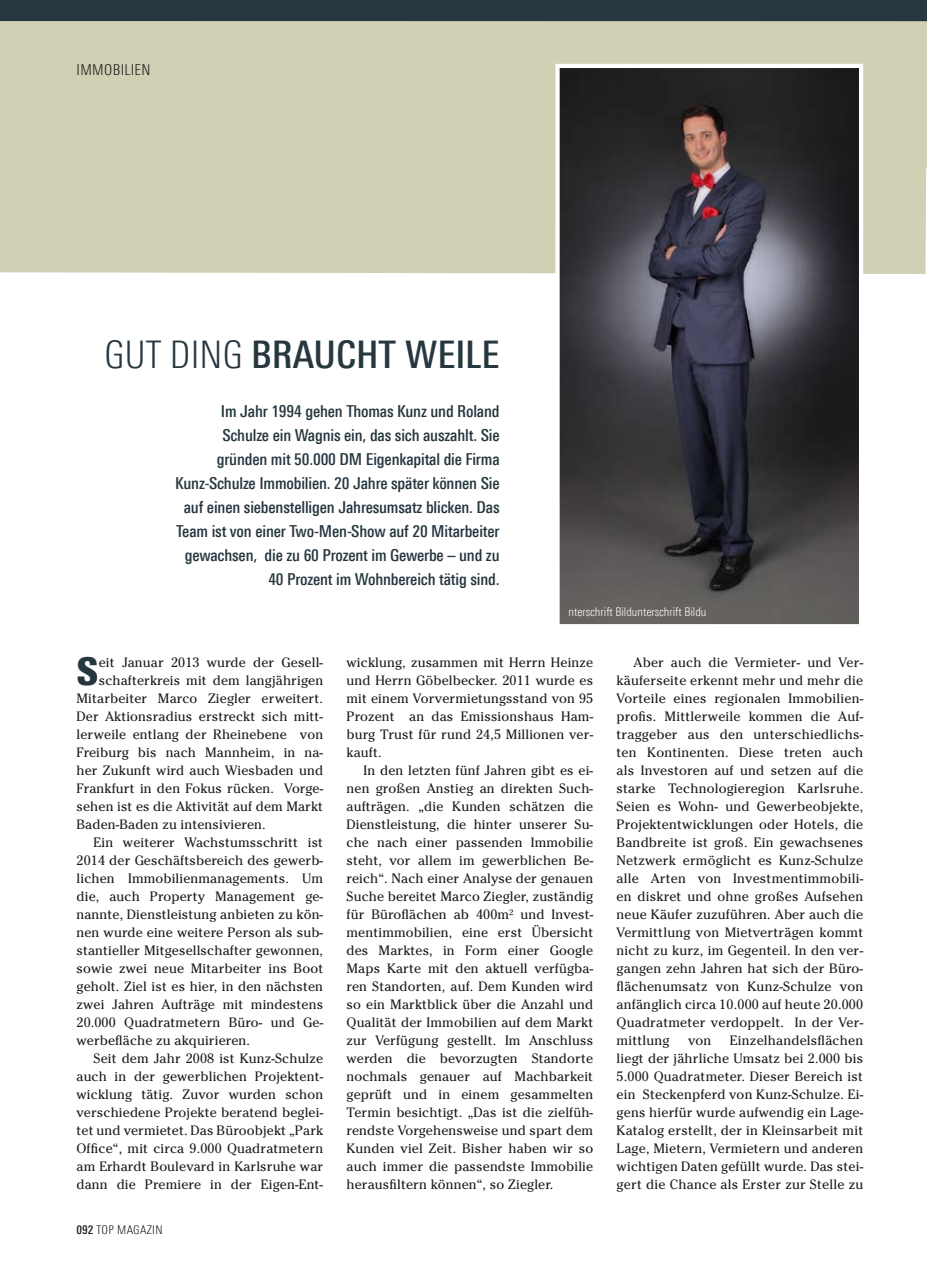
<style>
.page{position:relative;width:927px;height:1276px;background:#fff}
.page>*{position:absolute;margin:0;border:0;box-sizing:border-box;transform-origin:0 0}
.t1{font:900 38.4px "Linotype Univers 820 Cn";color:#26373f}
.t2{font:500 38.1px "Linotype Univers 520 Cn";color:#26373f}
.t3{font:500 16.5px/24px "Linotype Univers 520 Cn";letter-spacing:-.01em;color:#26373f;text-align:right}
.t4{font:300 15px "Linotype Univers 320 Cn";letter-spacing:.025em;color:#1a1a18}
.t5{font:13.5px/18px "Cheltenham Std";letter-spacing:.01em;color:#1a1a18;text-align:justify}
.t6{font:300 12px "Linotype Univers 320 Cn";color:#fff}
.t7{font:300 12px "Linotype Univers 320 Cn";letter-spacing:.025em;color:#1a1a18}
.s1{font-family:"Linotype Univers 320 Cn";font-weight:300}
.s2{font-family:"Linotype Univers 520 Cn";font-weight:500}
</style>
<div class="page">
<svg style="left:0;top:21px;width:927px;height:12px;background:#cfcdb2"></svg>
<div style="left:0;top:33px;width:927px;height:241px;background:#d1cfb4"></div>
<div style="left:0;top:0;width:927px;height:21px;background:#26373f"></div>
<img style="left:560px;top:69px;width:298px;height:554px">
<div style="left:555px;top:64px;width:308px;height:564px;border:4px solid #fff"></div>
<p class="t4" style="left:77px;top:61px;width:10px">Immo</p>
<p class="t4" style="left:113px;top:61px;width:39px">bilien</p>
<h2 class="t2" style="left:104px;top:332px;width:397px"><span class="s1">GUT DING</span> BRAUCHT WEILE</h2>
<p class="t3" style="left:175px;top:399px;width:326px">Im Jahr 1994 gehen Thomas Kunz und Roland Schulze ein Wagnis ein, das sich auszahlt. Sie gründen mit 50.000 DM Eigenkapital die Firma Kunz-Schulze Immobilien. 20 Jahre später können Sie auf einen siebenstelligen Jahresumsatz blicken. Das Team ist von einer Two-Men-Show auf 20 Mitarbeiter gewachsen, die zu 60 Prozent im Gewerbe – und zu 40 Prozent im Wohnbereich tätig sind.</p>
<p class="t6" style="left:568px;top:605px;width:139px">nterschrift Bildunterschrift Bildu</p>
<h1 class="t1" style="left:77px;top:647px;width:23px">S</h1>
<p class="t5" style="left:99px;top:653px;width:226px">eit Januar 2013 wurde der Gesell-</p>
<p class="t5" style="left:99px;top:671px;width:226px">schafterkreis mit dem langjährigen</p>
<p class="t5" style="left:77px;top:689px;width:248px">Mitarbeiter Marco Ziegler erweitert.</p>
<p class="t5" style="left:77px;top:707px;width:248px">Der Aktionsradius erstreckt sich mitt-</p>
<p class="t5" style="left:77px;top:725px;width:248px">lerweile entlang der Rheinebene von</p>
<p class="t5" style="left:77px;top:743px;width:248px">Freiburg bis nach Mannheim, in na-</p>
<p class="t5" style="left:77px;top:761px;width:248px">her Zukunft wird auch Wiesbaden und</p>
<p class="t5" style="left:77px;top:779px;width:248px">Frankfurt in den Fokus rücken. Vorge-</p>
<p class="t5" style="left:77px;top:797px;width:248px">sehen ist es die Aktivität auf dem Markt</p>
<p class="t5" style="left:77px;top:815px;width:191px">Baden-Baden zu intensivieren.</p>
<p class="t5" style="left:94px;top:833px;width:231px">Ein weiterer Wachstumsschritt ist</p>
<p class="t5" style="left:77px;top:851px;width:248px">2014 der Geschäftsbereich des gewerb-</p>
<p class="t5" style="left:77px;top:869px;width:248px">lichen Immobilienmanagements. Um</p>
<p class="t5" style="left:77px;top:887px;width:248px">die, auch Property Management ge-</p>
<p class="t5" style="left:77px;top:905px;width:248px">nannte, Dienstleistung anbieten zu kön-</p>
<p class="t5" style="left:77px;top:923px;width:248px">nen wurde eine weitere Person als sub-</p>
<p class="t5" style="left:77px;top:941px;width:248px">stantieller Mitgesellschafter gewonnen,</p>
<p class="t5" style="left:77px;top:959px;width:248px">sowie zwei neue Mitarbeiter ins Boot</p>
<p class="t5" style="left:77px;top:977px;width:248px">geholt. Ziel ist es hier, in den nächsten</p>
<p class="t5" style="left:77px;top:995px;width:248px">zwei Jahren Aufträge mit mindestens</p>
<p class="t5" style="left:77px;top:1013px;width:248px">20.000 Quadratmetern Büro- und Ge-</p>
<p class="t5" style="left:77px;top:1031px;width:175px">werbefläche zu akquirieren.</p>
<p class="t5" style="left:94px;top:1049px;width:231px">Seit dem Jahr 2008 ist Kunz-Schulze</p>
<p class="t5" style="left:77px;top:1067px;width:248px">auch in der gewerblichen Projektent-</p>
<p class="t5" style="left:77px;top:1085px;width:248px">wicklung tätig. Zuvor wurden schon</p>
<p class="t5" style="left:77px;top:1103px;width:248px">verschiedene Projekte beratend beglei-</p>
<p class="t5" style="left:77px;top:1121px;width:248px">tet und vermietet. Das Büroobjekt „Park</p>
<p class="t5" style="left:77px;top:1139px;width:248px">Office“, mit circa 9.000 Quadratmetern</p>
<p class="t5" style="left:77px;top:1157px;width:248px">am Erhardt Boulevard in Karlsruhe war</p>
<p class="t5" style="left:77px;top:1175px;width:248px">dann die Premiere in der Eigen-Ent-</p>
<p class="t7" style="left:77px;top:1222px;width:88px"><span class="s2">092</span> TOP Magazin</p>
<p class="t5" style="left:347px;top:653px;width:248px">wicklung, zusammen mit Herrn Heinze und Herrn Göbelbecker. 2011 wurde es mit einem Vorvermietungsstand von 95<br>Prozent an das Emissionshaus Ham&shy;burg Trust für rund 24,5 Millionen ver&shy;kauft.</p>
<p class="t5" style="left:347px;top:761px;width:248px;text-indent:17px">In den letzten fünf Jahren gibt es ei&shy;nen großen Anstieg an direkten Such&shy;aufträgen. „die Kunden schätzen die Dienstleistung, die hinter unserer Su&shy;che nach einer passenden Immobilie steht, vor allem im gewerblichen Be&shy;reich“. Nach einer Analyse der genauen Suche bereitet Marco Ziegler, zuständig für Büroflächen ab 400m² und Invest&shy;mentimmobilien, eine erst Übersicht des Marktes, in Form einer Google Maps Karte mit den aktuell verfügba&shy;ren Standorten, auf. Dem Kunden wird so ein Marktblick über die Anzahl und Qualität der Immobilien auf dem Markt zur Verfügung gestellt. Im Anschluss werden die bevorzugten Standorte nochmals genauer auf Machbarkeit geprüft und in einem gesammelten Termin besichtigt. „Das ist die zielfüh&shy;rendste Vorgehensweise und spart dem Kunden viel Zeit. Bisher haben wir so auch immer die passendste Immobilie herausfiltern können“, so Ziegler.</p>
<p class="t5" style="left:617px;top:653px;width:248px;text-indent:17px">Aber auch die Vermieter- und Ver&shy;käuferseite erkennt mehr und mehr die Vorteile eines regionalen Immobilien&shy;profis. Mittlerweile kommen die Auf&shy;traggeber aus den unterschiedlichs&shy;ten Kontinenten. Diese treten auch als Investoren auf und setzen auf die starke Technologieregion Karlsruhe.<br>Seien es Wohn- und Gewerbeobjekte, Projektentwicklungen oder Hotels, die Bandbreite ist groß. Ein gewachsenes Netzwerk ermöglicht es Kunz-Schulze alle Arten von Investmentimmobili&shy;en diskret und ohne großes Aufsehen neue Käufer zuzuführen. Aber auch die Vermittlung von Mietverträgen kommt nicht zu kurz, im Gegenteil. In den ver&shy;gangen zehn Jahren hat sich der Büro&shy;flächenumsatz von Kunz-Schulze von anfänglich circa 10.000 auf heute 20.000<br>Quadratmeter verdoppelt. In der Ver&shy;mittlung</p>
<p class="t5" style="left:617px;top:1031px;width:248px;text-indent:113px">Einzelhandelsflächen liegt der jährliche Umsatz bei 2.000 bis 5.000 Quadratmeter. Dieser Bereich ist ein Steckenpferd von Kunz-Schulze. Ei&shy;gens hierfür wurde aufwendig ein Lage-Katalog erstellt, der in Kleinsarbeit mit Lage, Mietern, Vermietern und anderen wichtigen Daten gefüllt wurde. Das stei&shy;gert die Chance als Erster zur Stelle zu</p>
<p class="t5" style="left:688px;top:1031px;width:25px">von</p>
</div>
